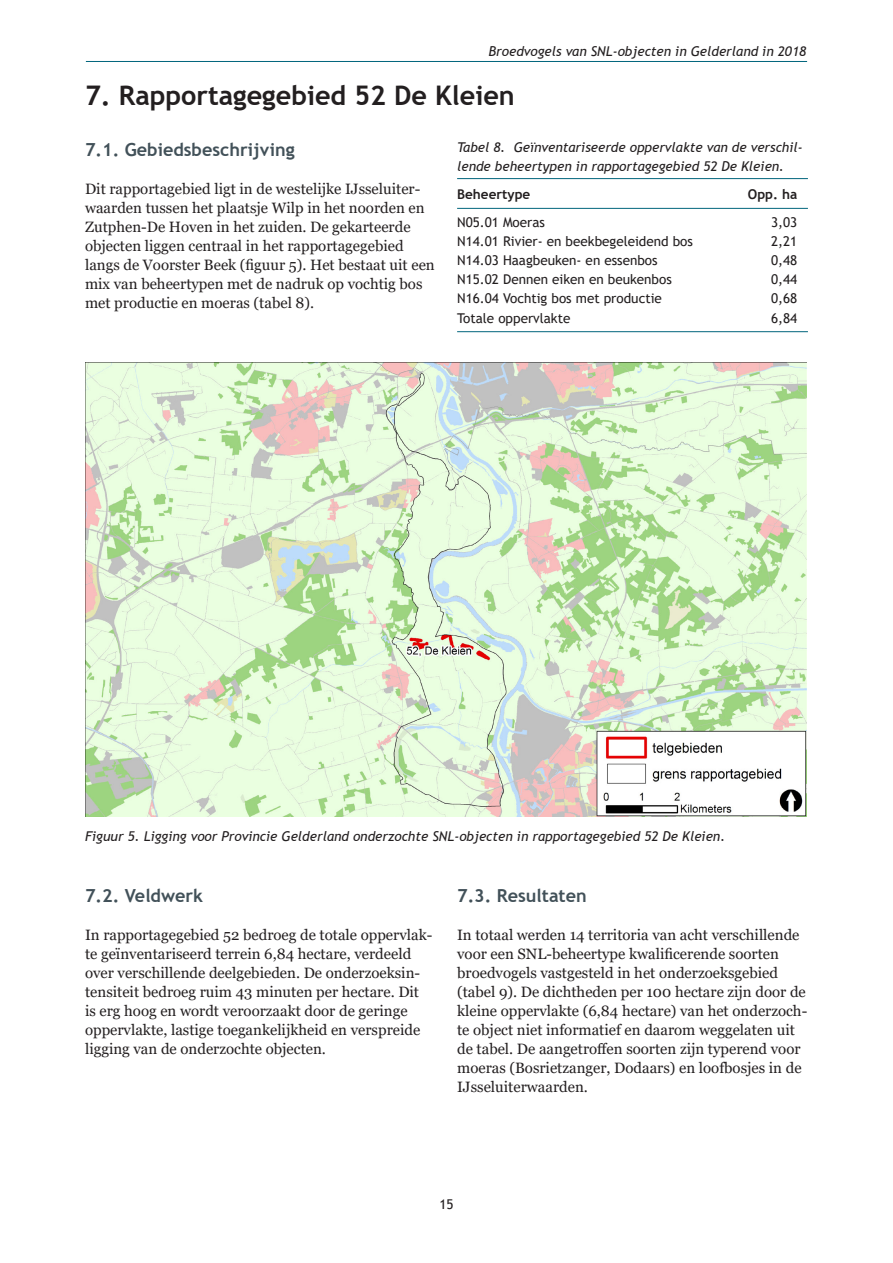
<style>
.page{position:relative;width:893px;height:1263px;background:#fff}
.page>*{position:absolute;margin:0;border:0;box-sizing:border-box;transform-origin:0 0}
.hoofdstuktitel{font:700 27px "Trebuchet MS";color:#231f20}
.paragraaf{font:700 18px "Trebuchet MS";color:#425159}
.hoofdtekst{font:15px/19px "Georgia";color:#231f20}
.tabel{font:13.5px "Trebuchet MS";color:#231f20}
.tabel-2{font:italic 13.5px/19px "Trebuchet MS";color:#231f20}
.hoofdtekst-2{font:italic 13.5px "Trebuchet MS";color:#231f20}
.tabel-3{font:700 13.5px "Trebuchet MS";color:#231f20}
</style>
<div class="page">
<hr style="left:86px;top:61px;width:721px;height:1px;background:#00657c">
<hr style="left:457px;top:178px;width:351px;height:1px;background:#00657c">
<hr style="left:457px;top:208px;width:351px;height:1px;background:#00657c">
<hr style="left:457px;top:331px;width:351px;height:1px;background:#00657c">
<img style="left:85px;top:362px;width:722px;height:454px">
<p class="tabel-2" style="left:489px;top:42px;width:319px">Broedvogels van SNL-objecten in Gelderland in 2018</p>
<p class="hoofdstuktitel" style="left:85px;top:78px;width:431px">7. Rapportagegebied 52 De Kleien</p>
<p class="paragraaf" style="left:85px;top:138px;width:211px">7.1. Gebiedsbeschrijving</p>
<p class="hoofdtekst" style="left:85px;top:179px;width:351px">Dit rapportagebied ligt in de westelijke IJsseluiter&shy;waarden tussen het plaatsje Wilp in het noorden en Zutphen-De Hoven in het zuiden. De gekarteerde objecten liggen centraal in het rapportagegebied langs de Voorster Beek (figuur 5). Het bestaat uit een mix van beheertypen met de nadruk op vochtig bos met productie en moeras (tabel 8).</p>
<p class="tabel-2" style="left:457px;top:138px;width:347px">Tabel 8. Geïnventariseerde oppervlakte van de verschil&shy;lende beheertypen in rapportagegebied 52 De Kleien.</p>
<p class="tabel-3" style="left:457px;top:186px;width:75px">Beheertype</p>
<p class="tabel-3" style="left:748px;top:186px;width:51px">Opp. ha</p>
<p class="tabel" style="left:457px;top:214px;width:89px">N05.01 Moeras</p>
<p class="tabel" style="left:771px;top:214px;width:28px">3,03</p>
<p class="tabel" style="left:457px;top:233px;width:237px">N14.01 Rivier- en beekbegeleidend bos</p>
<p class="tabel" style="left:771px;top:233px;width:28px">2,21</p>
<p class="tabel" style="left:457px;top:252px;width:202px">N14.03 Haagbeuken- en essenbos</p>
<p class="tabel" style="left:771px;top:252px;width:28px">0,48</p>
<p class="tabel" style="left:457px;top:271px;width:216px">N15.02 Dennen eiken en beukenbos</p>
<p class="tabel" style="left:771px;top:271px;width:28px">0,44</p>
<p class="tabel" style="left:457px;top:290px;width:206px">N16.04 Vochtig bos met productie</p>
<p class="tabel" style="left:771px;top:290px;width:28px">0,68</p>
<p class="tabel" style="left:457px;top:309px;width:115px">Totale oppervlakte</p>
<p class="tabel" style="left:771px;top:309px;width:28px">6,84</p>
<p class="hoofdtekst-2" style="left:85px;top:828px;width:642px">Figuur 5. Ligging voor Provincie Gelderland onderzochte SNL-objecten in rapportagegebied 52 De Kleien.</p>
<p class="paragraaf" style="left:85px;top:884px;width:120px">7.2. Veldwerk</p>
<p class="hoofdtekst" style="left:85px;top:926px;width:349px">In rapportagegebied 52 bedroeg de totale oppervlak&shy;te geïnventariseerd terrein 6,84 hectare, verdeeld over verschillende deelgebieden. De onderzoeksin&shy;tensiteit bedroeg ruim 43 minuten per hectare. Dit is erg hoog en wordt veroorzaakt door de geringe oppervlakte, lastige toegankelijkheid en verspreide ligging van de onderzochte objecten.</p>
<p class="paragraaf" style="left:457px;top:884px;width:131px">7.3. Resultaten</p>
<p class="hoofdtekst" style="left:457px;top:926px;width:352px">In totaal werden 14 territoria van acht verschillende voor een SNL-beheertype kwalificerende soorten broedvogels vastgesteld in het onderzoeksgebied (tabel 9). De dichtheden per 100 hectare zijn door de kleine oppervlakte (6,84 hectare) van het onderzoch&shy;te object niet informatief en daarom weggelaten uit de tabel. De aangetroffen soorten zijn typerend voor moeras (Bosrietzanger, Dodaars) en loofbosjes in de IJsseluiterwaarden.</p>
<p class="tabel" style="left:439px;top:1195px;width:16px">15</p>
</div>
